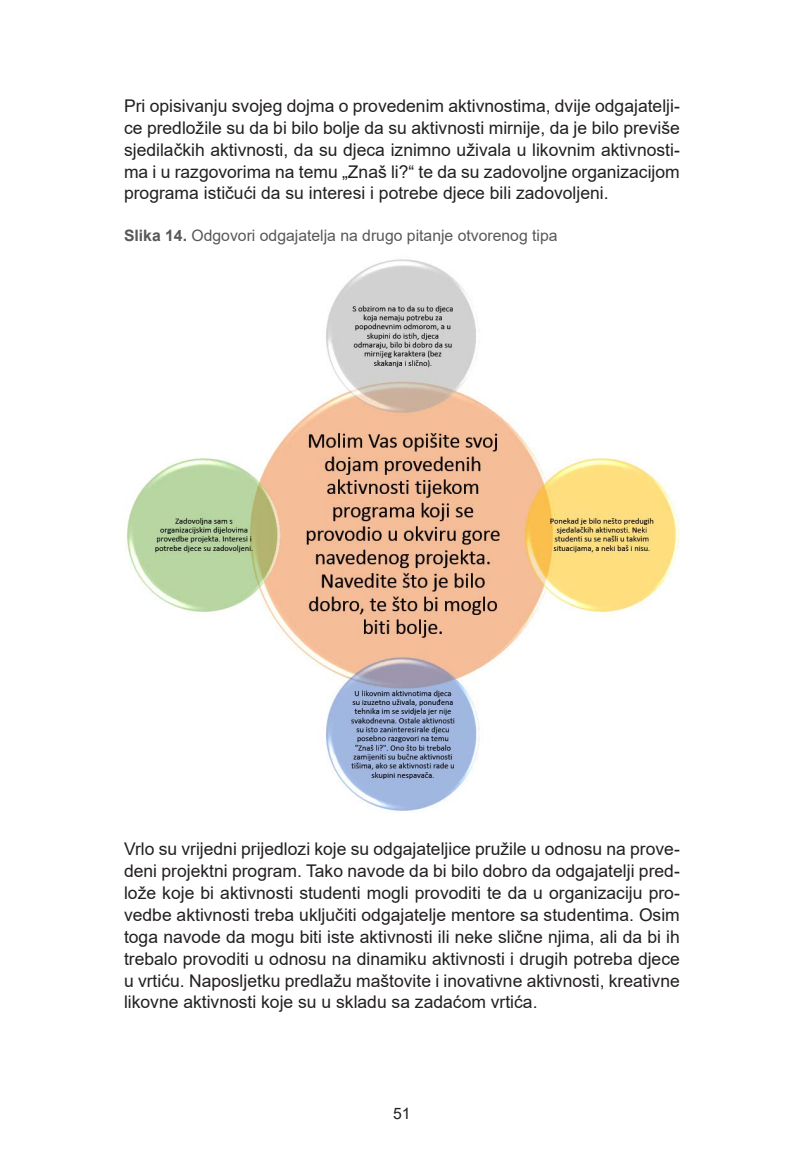
<style>
.page{position:relative;width:794px;height:1166px;background:#fff}
.page>*{position:absolute;margin:0;border:0;box-sizing:border-box;transform-origin:0 0}
.t1{font:17.5px/21.9px "Arial";color:#231f20;text-align:justify}
.t2{font:15.75px "Arial";color:#57585a}
.t3{font:15.75px "Arial";color:#231f20}
.s1{font-weight:700}
</style>
<div class="page">
<img style="left:124px;top:259px;width:555px;height:552px">
<p class="t1" style="left:124px;top:95px;width:557px">Pri opisivanju svojeg dojma o provedenim aktivnostima, dvije odgajatelji&shy;ce predložile su da bi bilo bolje da su aktivnosti mirnije, da je bilo previše sjedilačkih aktivnosti, da su djeca iznimno uživala u likovnim aktivnosti&shy;ma i u razgovorima na temu „Znaš li?“ te da su zadovoljne organizacijom programa ističući da su interesi i potrebe djece bili zadovoljeni.</p>
<p class="t2" style="left:124px;top:225px;width:435px"><span class="s1">Slika 14.</span> Odgovori odgajatelja na drugo pitanje otvorenog tipa</p>
<p class="t1" style="left:124px;top:838px;width:557px">Vrlo su vrijedni prijedlozi koje su odgajateljice pružile u odnosu na prove&shy;deni projektni program. Tako navode da bi bilo dobro da odgajatelji pred&shy;lože koje bi aktivnosti studenti mogli provoditi te da u organizaciju pro&shy;vedbe aktivnosti treba uključiti odgajatelje mentore sa studentima. Osim toga navode da mogu biti iste aktivnosti ili neke slične njima, ali da bi ih trebalo provoditi u odnosu na dinamiku aktivnosti i drugih potreba djece u vrtiću. Naposljetku predlažu maštovite i inovativne aktivnosti, kreativne likovne aktivnosti koje su u skladu sa zadaćom vrtića.</p>
<p class="t3" style="left:393px;top:1102px;width:19px">51</p>
</div>
